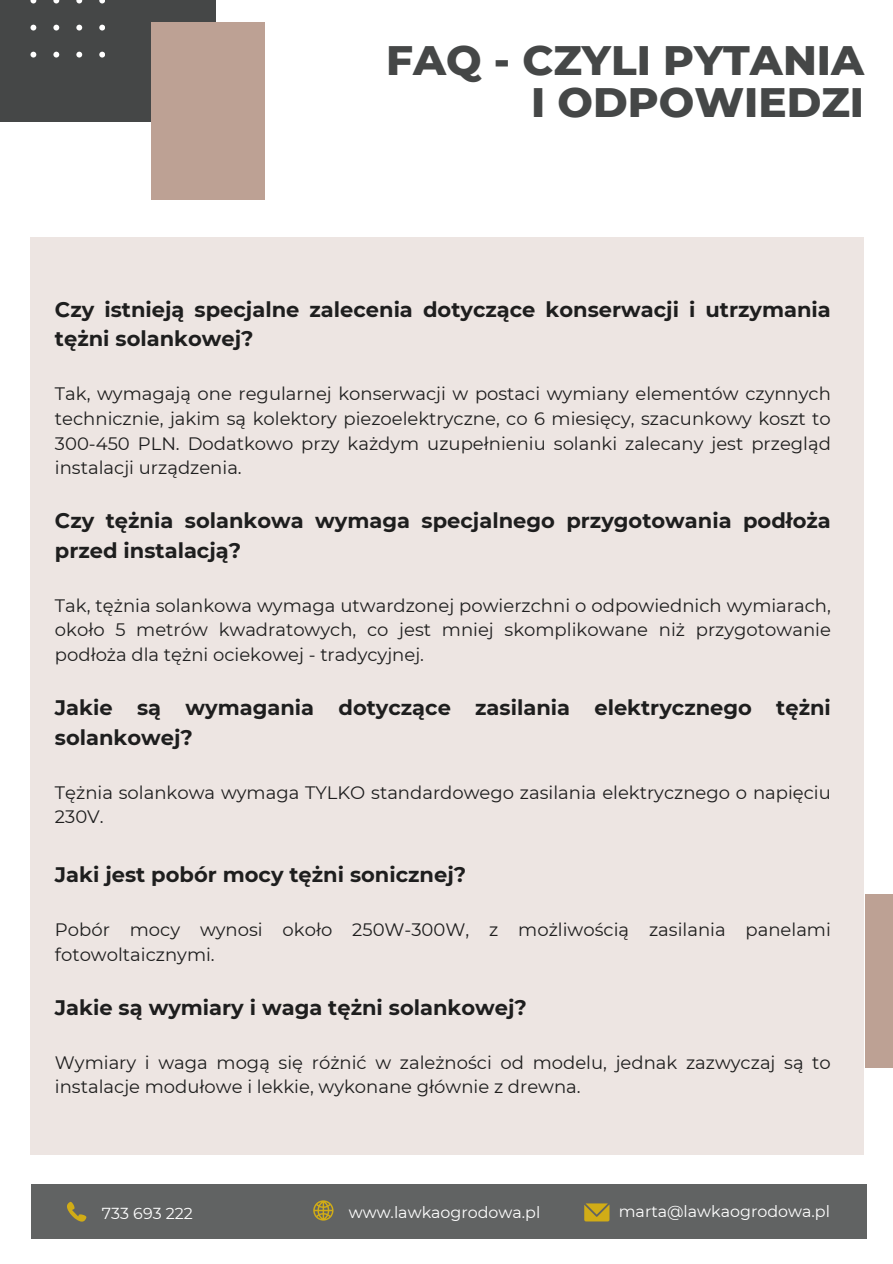
<style>
.page{position:relative;width:893px;height:1264px;background:#fff}
.page>*{position:absolute;margin:0;border:0;box-sizing:border-box;transform-origin:0 0}
.t1{font:800 42px/41.7px "Montserrat";color:#454747;text-align:right}
.t2{font:700 21px/29.2px "Montserrat";color:#1e1e1e}
.t3{font:18px/24.8px "Montserrat";color:#1e1e1e}
.t4{font:15.9px "Montserrat";color:#fff}
</style>
<div class="page">
<div style="left:0;top:0;width:216px;height:121px;background:#454747"></div>
<div style="left:151px;top:22px;width:114px;height:177px;background:#bda194"></div>
<div style="left:865px;top:894px;width:27px;height:173px;background:#bda194"></div>
<svg style="left:30px;top:0;width:75px;height:57px"></svg>
<div style="left:31px;top:1184px;width:835px;height:54px;background:#616363"></div>
<svg style="left:313px;top:1200px;width:20px;height:20px"></svg>
<svg style="left:67px;top:1201px;width:19px;height:20px"></svg>
<svg style="left:584px;top:1203px;width:25px;height:18px"></svg>
<div style="left:30px;top:238px;width:833px;height:916px;background:#ede5e2"></div>
<p class="t1" style="left:386px;top:39px;width:479px">FAQ - CZYLI PYTANIA<br>I ODPOWIEDZI</p>
<h2 class="t2" style="left:55px;top:295px;width:777px">Czy istnieją specjalne zalecenia dotyczące konserwacji i utrzymania tężni solankowej?</h2>
<p class="t3" style="left:55px;top:381px;width:777px;text-align:justify">Tak, wymagają one regularnej konserwacji w postaci wymiany elementów czynnych technicznie, jakim są kolektory piezoelektryczne, co 6 miesięcy, szacunkowy koszt to 300-450 PLN. Dodatkowo przy każdym uzupełnieniu solanki zalecany jest przegląd instalacji urządzenia.</p>
<h2 class="t2" style="left:55px;top:506px;width:777px">Czy tężnia solankowa wymaga specjalnego przygotowania podłoża przed instalacją?</h2>
<p class="t3" style="left:55px;top:593px;width:777px;text-align:justify">Tak, tężnia solankowa wymaga utwardzonej powierzchni o odpowiednich wymiarach, około 5 metrów kwadratowych, co jest mniej skomplikowane niż przygotowanie podłoża dla tężni ociekowej - tradycyjnej.</p>
<h2 class="t2" style="left:55px;top:693px;width:777px">Jakie są wymagania dotyczące zasilania elektrycznego tężni solankowej?</h2>
<p class="t3" style="left:55px;top:779px;width:777px">Tężnia solankowa wymaga TYLKO standardowego zasilania elektrycznego o napięciu<br>230V.</p>
<h2 class="t2" style="left:55px;top:859px;width:413px">Jaki jest pobór mocy tężni sonicznej?</h2>
<p class="t3" style="left:55px;top:917px;width:777px">Pobór mocy wynosi około 250W-300W, z możliwością zasilania panelami fotowoltaicznymi.</p>
<p class="t2" style="left:55px;top:992px;width:473px">Jakie są wymiary i waga tężni solankowej?</p>
<p class="t3" style="left:55px;top:1049px;width:777px">Wymiary i waga mogą się różnić w zależności od modelu, jednak zazwyczaj są to instalacje modułowe i lekkie, wykonane głównie z drewna.</p>
<p class="t4" style="left:102px;top:1203px;width:93px">733 693 222</p>
<h2 class="t4" style="left:349px;top:1202px;width:193px">www.lawkaogrodowa.pl</h2>
<h1 class="t4" style="left:618px;top:1201px;width:213px">marta@lawkaogrodowa.pl</h1>
</div>
